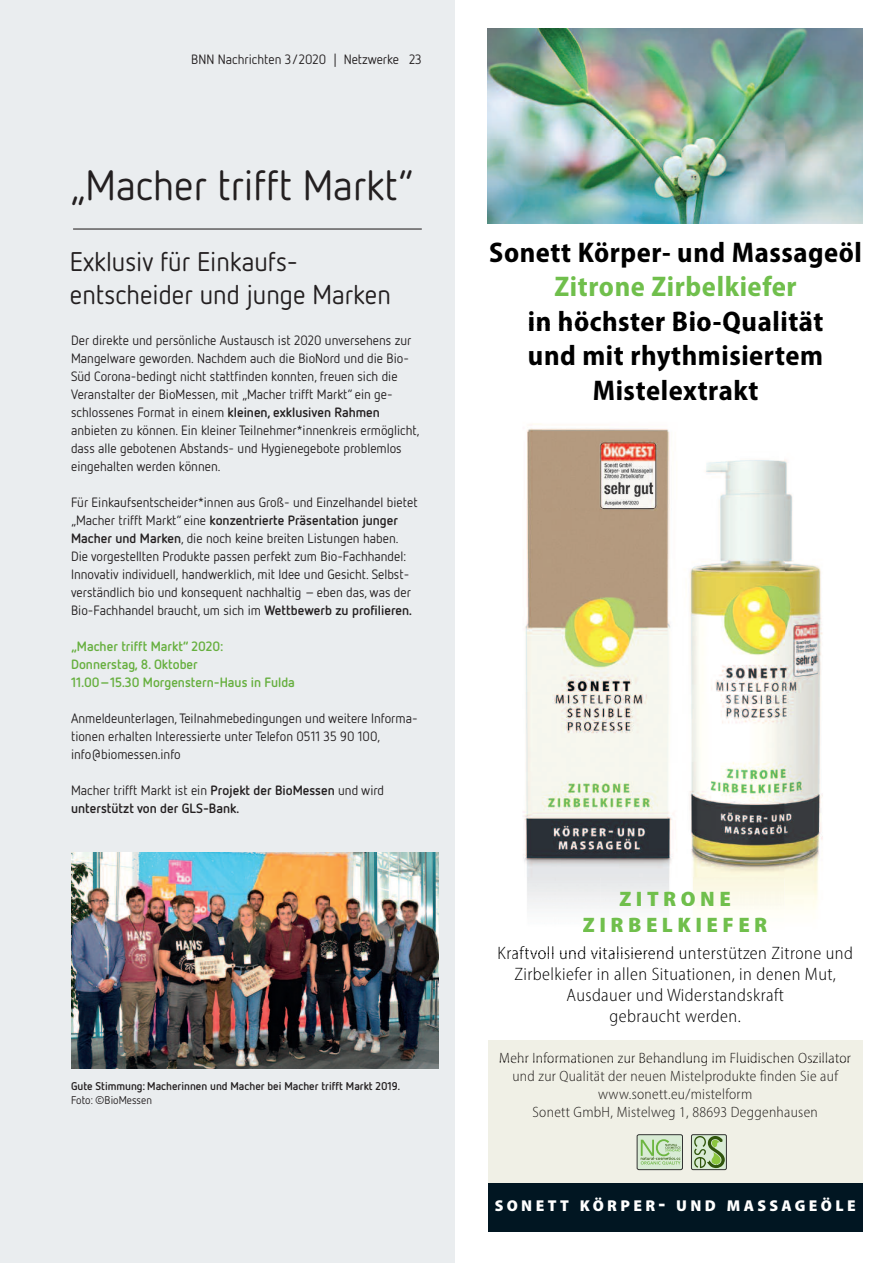
<style>
.page{position:relative;width:893px;height:1263px;background:#fff}
.page>*{position:absolute;margin:0;border:0;box-sizing:border-box;transform-origin:0 0}
.t1{font:42px "Netto";color:#231f20}
.t2{font:700 semi-condensed 28.5px/34.5px "Myriad Pro";letter-spacing:.02em;color:#000;text-align:center}
.t3{font:700 semi-condensed 28.5px "Myriad Pro";letter-spacing:.02em;color:#70bf4c}
.t4{font:27px/32.4px "Netto";color:#231f20}
.t5{font:900 semi-condensed 21px/26.2px "Myriad Pro";letter-spacing:.2em;color:#70bf4c;scale:1.07 1}
.t6{font:300 semi-condensed 18px/21px "Myriad Pro";letter-spacing:.025em;color:#000;text-align:center}
.t7{font:900 semi-condensed 15.75px "Myriad Pro";letter-spacing:.2em;color:#fff;scale:1.07 1}
.t8{font:300 semi-condensed 15px "Myriad Pro";letter-spacing:.02em;color:#221e1c}
.t9{font:13.5px/18px "Netto";color:#231f20}
.t10{font:700 13.5px/18px "Netto";color:#66af3e}
.t11{font:700 13.5px/18px "Netto";color:#231f20}
.t12{font:700 11.25px "Netto";color:#231f20}
.t13{font:11.25px "Netto";color:#231f20}
.s1{font-weight:700}
.s2{font-weight:400}
.s3{font-size:22.5px}
</style>
<div class="page">
<div style="left:0;top:0;width:455px;height:1263px;background:#eaedef"></div>
<div style="left:488px;top:1040px;width:374px;height:169px;background:#f0f0e6"></div>
<div style="left:488px;top:1183px;width:374px;height:49px;background:#011622"></div>
<div style="left:691px;top:1135px;width:35px;height:34px;background:#d8ebd4;border-radius:2px"></div>
<div style="left:691px;top:1134px;width:36px;height:36px;border:1px solid #333;border-radius:2px"></div>
<svg style="left:694px;top:1136px;width:31px;height:32px"></svg>
<div style="left:637px;top:1135px;width:45px;height:35px;background:linear-gradient(to right,#d8ebd4,#d8ebd4);border-radius:2px"></div>
<div style="left:637px;top:1134px;width:46px;height:36px;border:1px solid #333;border-radius:2px"></div>
<svg style="left:641px;top:1139px;width:39px;height:25px"></svg>
<img style="left:488px;top:28px;width:374px;height:195px">
<img style="left:523px;top:424px;width:151px;height:485px">
<img style="left:689px;top:460px;width:134px;height:450px">
<img style="left:620px;top:891px;width:54px;height:15px">
<img style="left:689px;top:891px;width:41px;height:15px">
<img style="left:71px;top:852px;width:368px;height:217px">
<hr style="left:73px;top:228px;width:349px;height:2px;background:#231f20">
<p class="t9" style="left:191px;top:52px;width:232px">BNN Nachrichten 3/2020 | Netzwerke 23</p>
<h1 class="t1" style="left:70px;top:171px;width:345px">„Macher trifft Markt“</h1>
<h3 class="t4" style="left:70px;top:249px;width:323px">Exklusiv für Einkaufs&shy;entscheider und junge Marken</h3>
<p class="t9" style="left:71px;top:333px;width:350px">Der direkte und persönliche Austausch ist 2020 unversehens zur Mangelware geworden. Nachdem auch die BioNord und die Bio-Süd Corona-bedingt nicht stattfinden konnten, freuen sich die Veranstalter der BioMessen, mit „Macher trifft Markt“ ein ge&shy;schlossenes Format in einem <span class="s1">kleinen, exklusiven Rahmen </span>anbieten zu können. Ein kleiner Teilnehmer*innenkreis ermöglicht, dass alle gebotenen Abstands- und Hygienegebote problemlos eingehalten werden können.</p>
<p class="t9" style="left:71px;top:495px;width:348px">Für Einkaufsentscheider*innen aus Groß- und Einzelhandel bietet „Macher trifft Markt“ eine <span class="s1">konzentrierte Präsentation junger Macher und Marken</span>, die noch keine breiten Listungen haben.<br>Die vorgestellten Produkte passen perfekt zum Bio-Fachhandel:<br>Innovativ individuell, handwerklich, mit Idee und Gesicht. Selbst&shy;verständlich bio und konsequent nachhaltig –eben das, was der Bio-Fachhandel braucht, um sich im <span class="s1">Wettbewerb zu profilieren.</span></p>
<p class="t10" style="left:71px;top:639px;width:225px">„Macher trifft Markt“ 2020:<br>Donnerstag, 8. Oktober<br>11.00–15.30 Morgenstern-Haus in Fulda</p>
<p class="t9" style="left:71px;top:711px;width:348px">Anmeldeunterlagen, Teilnahmebedingungen und weitere Informa&shy;tionen erhalten Interessierte unter Telefon 0511 35 90 100, info@biomessen.info</p>
<p class="t11" style="left:71px;top:783px;width:314px"><span class="s2">Macher trifft Markt ist ein</span> Projekt der BioMessen <span class="s2">und wird </span>unterstützt von der GLS-Bank.</p>
<p class="t12" style="left:71px;top:1082px;width:331px">Gute Stimmung: Macherinnen und Macher bei Macher trifft Markt 2019.</p>
<p class="t13" style="left:71px;top:1096px;width:82px">Foto: ©BioMessen</p>
<h2 class="t2" style="left:489px;top:237px;width:374px">Sonett Körper- und Massageöl</h2>
<h2 class="t3" style="left:554px;top:276px;width:244px">Zitrone Zirbelkiefer</h2>
<h2 class="t2" style="left:528px;top:306px;width:297px">in höchster Bio-Qualität und mit rhythmisiertem<br>Mistelextrakt</h2>
<h3 class="t5" style="left:677px;top:887px;width:19px">O<br>K</h3>
<h3 class="t5" style="left:619px;top:887px;width:106px">ZITR NE</h3>
<h3 class="t5" style="left:583px;top:913px;width:174px">ZIRBEL IEFER</h3>
<h3 class="t6" style="left:514px;top:965px;width:323px">Zirbelkiefer in allen Situationen, in denen Mut,<br>Ausdauer und Widerstandskraft</h3>
<h3 class="t6" style="left:497px;top:944px;width:357px">Kraftvoll und vitalisierend unterstützen Zitrone und</h3>
<h3 class="t6" style="left:609px;top:1007px;width:133px">gebraucht werden.</h3>
<p class="t8" style="left:499px;top:1052px;width:353px">Mehr Informationen zur Behandlung im Fluidischen Oszillator</p>
<p class="t8" style="left:512px;top:1070px;width:327px">und zur Qualität der neuen Mistelprodukte finden Sie auf</p>
<p class="t8" style="left:598px;top:1088px;width:156px">www.sonett.eu/mistelform</p>
<p class="t8" style="left:533px;top:1106px;width:287px">Sonett GmbH, Mistelweg 1, 88693 Deggenhausen</p>
<p class="t7" style="left:495px;top:1200px;width:339px">SONETT KÖRPER<span class="s3">-</span> UND MASSAGEÖLE</p>
</div>
